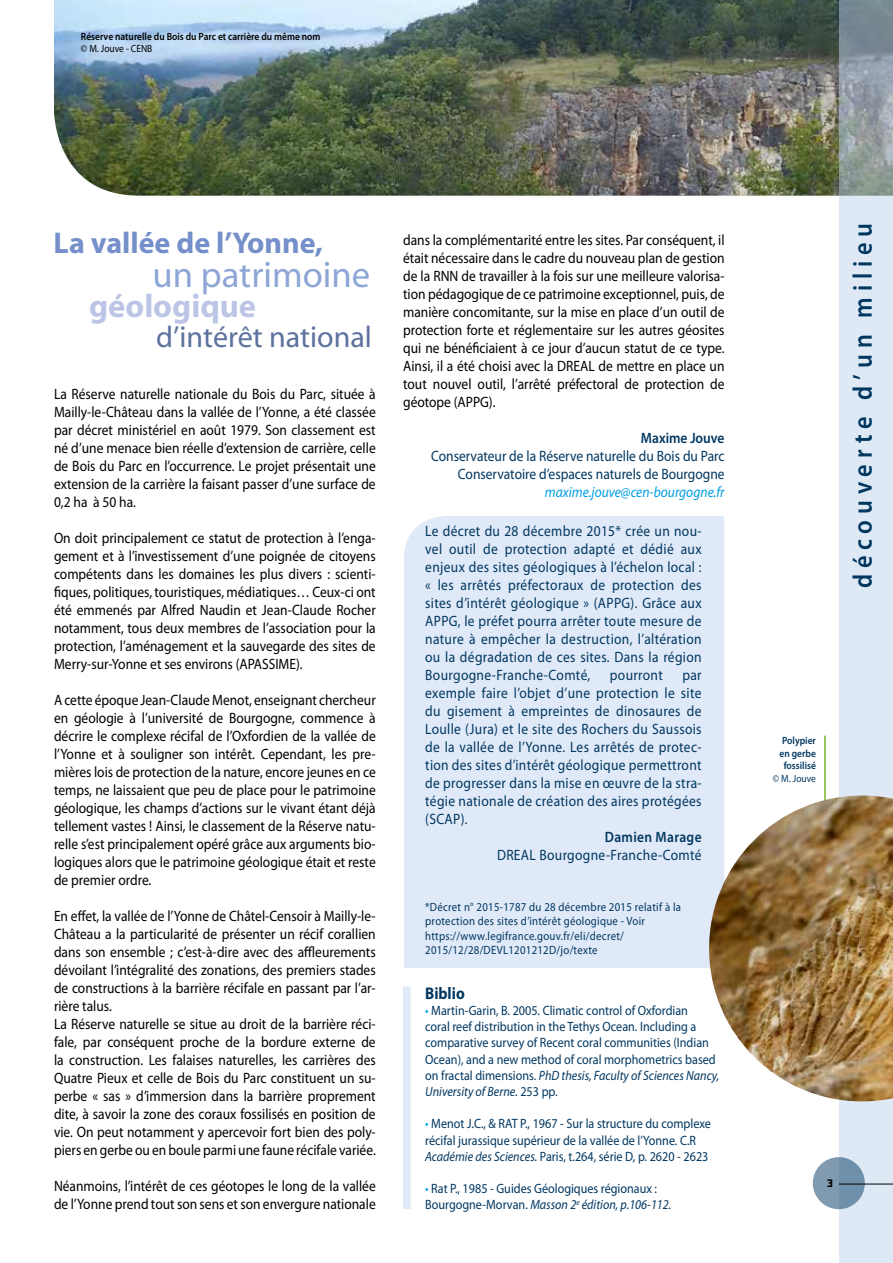
<style>
.page{position:relative;width:893px;height:1263px;background:#fff}
.page>*{position:absolute;margin:0;border:0;box-sizing:border-box;transform-origin:0 0}
.t1{font:36.75px "Myriad";color:#8da6d6}
.t2{font:700 32.7px "Myriad";color:#bcc5e6}
.t3{font:700 30px "Myriad";color:#748fc9}
.t4{font:30px "Myriad";color:#5c719d}
.t5{font:600 27px "Myriad Pro";letter-spacing:.24em;color:#003761;scale:.9 1}
.t6{font:18px "Minimum A Noir";color:#000}
.t7{font:700 16.95px "Myriad Pro";color:#003761;scale:.9 1}
.t8{font:15px/18px "Myriad Pro";color:#000;text-align:justify;scale:.9 1}
.t9{font:15px/18px "Myriad Pro";letter-spacing:.02em;color:#003761;text-align:justify;scale:.9 1}
.t10{font:15px/18px "Myriad Pro";color:#003761;text-align:right;scale:.9 1}
.t11{font:italic 15px "Myriad Pro";color:#009fe3;scale:.9 1}
.t12{font:600 15px "Myriad Pro";letter-spacing:.015em;color:#003761;scale:.9 1}
.t13{font:13.5px/16.2px "Myriad Pro";color:#003761;scale:.9 1}
.t14{font:12px/14.4px "Myriad Pro";letter-spacing:.025em;color:#003761;scale:.9 1}
.t15{font:600 10.5px "Myriad Pro";color:#000;scale:.9 1}
.t16{font:600 10.5px/12.6px "Myriad Pro";color:#003761;text-align:center;scale:.9 1}
.t17{font:10.5px "Myriad Pro";color:#000;scale:.9 1}
.t18{font:10.5px "Myriad Pro";color:#003761;scale:.9 1}
.s1{color:#009fe3}
.s2{font-style:italic}
</style>
<div class="page">
<div style="left:404px;top:516px;width:320px;height:452px;background:#e0e9f7"></div>
<img style="left:54px;top:0;width:785px;height:196px">
<svg style="left:839px;top:0;width:54px;height:1263px;background:#cdd7e3"></svg>
<svg style="left:813px;top:1157px;width:52px;height:52px;background:#7895ad"></svg>
<hr style="left:839px;top:1184px;width:54px;height:1px;background:#000">
<div style="left:403px;top:986px;width:7px;height:223px;background:#e0e9f7"></div>
<hr style="left:824px;top:736px;width:2px;height:69px;background:#76b82a">
<img style="left:709px;top:795px;width:184px;height:306px">
<p class="t15" style="left:81px;top:29px;width:268px">Réserve naturelle du Bois du Parc et carrière du même nom</p>
<p class="t17" style="left:81px;top:42px;width:81px">© M. Jouve - CENB</p>
<h3 class="t3" style="left:54px;top:228px;width:271px">La vallée de l’Yonne,</h3>
<h1 class="t1" style="left:152px;top:256px;width:219px">un patrimoine</h1>
<h2 class="t2" style="left:89px;top:289px;width:169px">géologique</h2>
<h3 class="t4" style="left:156px;top:322px;width:217px">d’intérêt national</h3>
<p class="t8" style="left:403px;top:231px;width:359px">dans la complémentarité entre les sites. Par conséquent, il était nécessaire dans le cadre du nouveau plan de gestion de la RNN de travailler à la fois sur une meilleure valorisa&shy;tion pédagogique de ce patrimoine exceptionnel, puis, de manière concomitante, sur la mise en place d’un outil de protection forte et réglementaire sur les autres géosites qui ne bénéficiaient à ce jour d’aucun statut de ce type.<br>Ainsi, il a été choisi avec la DREAL de mettre en place un tout nouvel outil, l’arrêté préfectoral de protection de géotope (APPG).</p>
<p class="t12" style="left:641px;top:429px;width:94px">Maxime Jouve</p>
<p class="t10" style="left:431px;top:447px;width:328px">Conservateur de la Réserve naturelle du Bois du Parc<br>Conservatoire d’espaces naturels de Bourgogne</p>
<p class="t11" style="left:545px;top:483px;width:201px">maxime.jouve@cen-bourgogne.fr</p>
<p class="t8" style="left:54px;top:385px;width:359px">La Réserve naturelle nationale du Bois du Parc, située à Mailly-le-Château dans la vallée de l’Yonne, a été classée par décret ministériel en août 1979. Son classement est né d’une menace bien réelle d’extension de carrière, celle de Bois du Parc en l’occurrence. Le projet présentait une extension de la carrière la faisant passer d’une surface de 0,2 ha à 50 ha.</p>
<p class="t8" style="left:54px;top:529px;width:359px">On doit principalement ce statut de protection à l’enga&shy;gement et à l’investissement d’une poignée de citoyens compétents dans les domaines les plus divers : scienti&shy;fiques, politiques, touristiques, médiatiques… Ceux-ci ont été emmenés par Alfred Naudin et Jean-Claude Rocher notamment, tous deux membres de l’association pour la protection, l’aménagement et la sauvegarde des sites de Merry-sur-Yonne et ses environs (APASSIME).</p>
<p class="t8" style="left:54px;top:691px;width:359px">A cette époque Jean-Claude Menot, enseignant chercheur en géologie à l’université de Bourgogne, commence à décrire le complexe récifal de l’Oxfordien de la vallée de l’Yonne et à souligner son intérêt. Cependant, les pre&shy;mières lois de protection de la nature, encore jeunes en ce temps, ne laissaient que peu de place pour le patrimoine géologique, les champs d’actions sur le vivant étant déjà tellement vastes ! Ainsi, le classement de la Réserve natu&shy;relle s’est principalement opéré grâce aux arguments bio&shy;logiques alors que le patrimoine géologique était et reste de premier ordre.</p>
<p class="t8" style="left:54px;top:907px;width:359px;text-align:left">En effet, la vallée de l’Yonne de Châtel-Censoir à Mailly-le-Château a la particularité de présenter un récif corallien dans son ensemble ; c’est-à-dire avec des affleurements dévoilant l’intégralité des zonations, des premiers stades de constructions à la barrière récifale en passant par l’ar&shy;rière talus.<br>La Réserve naturelle se situe au droit de la barrière réci&shy;fale, par conséquent proche de la bordure externe de la construction. Les falaises naturelles, les carrières des Quatre Pieux et celle de Bois du Parc constituent un su&shy;perbe « sas » d’immersion dans la barrière proprement dite, à savoir la zone des coraux fossilisés en position de vie. On peut notamment y apercevoir fort bien des poly&shy;piers en gerbe ou en boule parmi une faune récifale variée.</p>
<p class="t8" style="left:54px;top:1177px;width:359px">Néanmoins, l’intérêt de ces géotopes le long de la vallée de l’Yonne prend tout son sens et son envergure nationale</p>
<p class="t6" style="left:827px;top:1172px;width:9px">3</p>
<p class="t9" style="left:425px;top:522px;width:309px">Le décret du 28 décembre 2015* crée un nou&shy;vel outil de protection adapté et dédié aux enjeux des sites géologiques à l’échelon local : « les arrêtés préfectoraux de protection des sites d’intérêt géologique » (APPG). Grâce aux APPG, le préfet pourra arrêter toute mesure de nature à empêcher la destruction, l’altération ou la dégradation de ces sites. Dans la région Bourgogne-Franche-Comté,</p>
<p class="t9" style="left:610px;top:666px;width:60px">pourront</p>
<p class="t9" style="left:425px;top:666px;width:309px;text-indent:257px">par exemple faire l’objet d’une protection le site du gisement à empreintes de dinosaures de Loulle (Jura) et le site des Rochers du Saussois de la vallée de l’Yonne. Les arrêtés de protec&shy;tion des sites d’intérêt géologique permettront de progresser dans la mise en œuvre de la stra&shy;tégie nationale de création des aires protégées (SCAP).</p>
<p class="t12" style="left:605px;top:828px;width:109px">Damien Marage</p>
<p class="t9" style="left:497px;top:846px;width:229px">DREAL Bourgogne-Franche-Comté</p>
<p class="t14" style="left:425px;top:899px;width:286px">*Décret n° 2015-1787 du 28 décembre 2015 relatif à la protection des sites d’intérêt géologique - Voir https://www.legifrance.gouv.fr/eli/decret/ 2015/12/28/DEVL1201212D/jo/texte</p>
<p class="t16" style="left:780px;top:734px;width:42px">Polypier en gerbe fossilisé</p>
<p class="t18" style="left:773px;top:772px;width:49px">© M. Jouve</p>
<p class="t7" style="left:425px;top:982px;width:45px">Biblio</p>
<p class="t13" style="left:425px;top:1002px;width:328px"><span class="s1">•</span> Martin-Garin, B. 2005. Climatic control of Oxfordian<br>coral reef distribution in the Tethys Ocean. Including a comparative survey of Recent coral communities (Indian Ocean), and a new method of coral morphometrics based on fractal dimensions. <span class="s2">PhD thesis, Faculty of Sciences Nancy, University of Berne</span>. 253 pp.</p>
<p class="t13" style="left:425px;top:1115px;width:319px"><span class="s1">•</span> Menot J.C., &amp; RAT P., 1967 - Sur la structure du complexe récifal jurassique supérieur de la vallée de l’Yonne. C.R<br><span class="s2">Académie des Sciences.</span> Paris, t.264, série D, p. 2620 - 2623</p>
<p class="t13" style="left:425px;top:1180px;width:275px"><span class="s1">•</span> Rat P., 1985 - Guides Géologiques régionaux :<br>Bourgogne-Morvan. <span class="s2">Masson 2</span><sup>e</sup> <span class="s2">édition, p.106-112.</span></p>
<h3 class="t5" style="left:845px;top:588px;width:408px;rotate:-90deg">découverte d’un milieu</h3>
</div>
